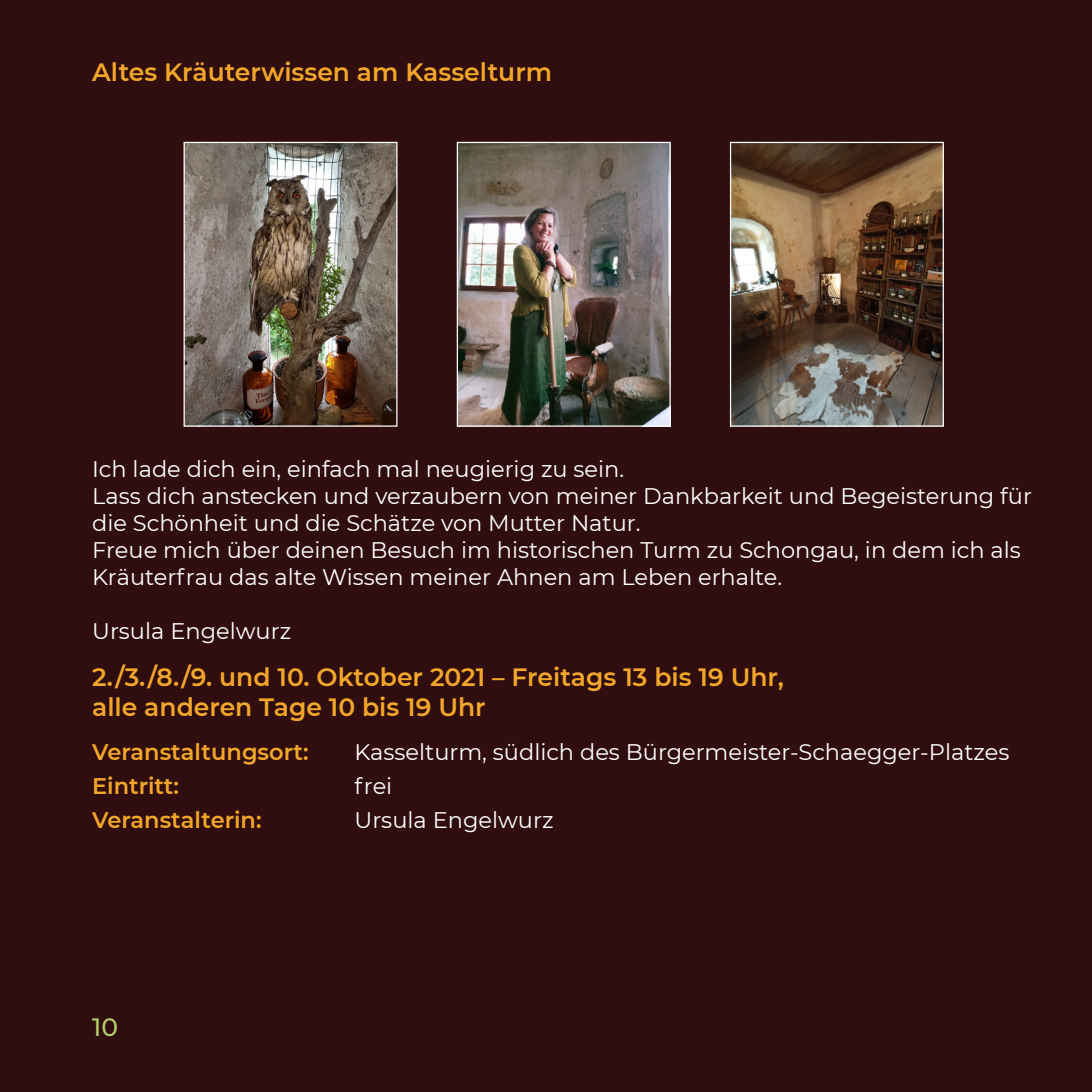
<style>
.page{position:relative;width:1092px;height:1092px;background:#fff}
.page>*{position:absolute;margin:0;border:0;box-sizing:border-box;transform-origin:0 0}
.t1{font:600 25px/30px "Montserrat";color:#f3a72a}
.t2{font:500 25px "Montserrat";color:#b4cd6d}
.t3{font:22.5px/27px "Montserrat";color:#fff}
.t4{font:600 22.5px "Montserrat";color:#f3a72a}
</style>
<div class="page">
<div style="left:0;top:0;width:1091px;height:1091px;background:#300d0f"></div>
<img style="left:185px;top:144px;width:210px;height:280px">
<div style="left:183px;top:142px;width:214px;height:284px;border:1px solid #fff"></div>
<img style="left:458px;top:144px;width:210px;height:280px">
<div style="left:456px;top:142px;width:214px;height:284px;border:1px solid #fff"></div>
<img style="left:731px;top:144px;width:210px;height:280px">
<div style="left:729px;top:142px;width:214px;height:284px;border:1px solid #fff"></div>
<p class="t1" style="left:92px;top:56px;width:461px">Altes Kräuterwissen am Kasselturm</p>
<p class="t3" style="left:92px;top:454px;width:941px">Ich lade dich ein, einfach mal neugierig zu sein.<br>Lass dich anstecken und verzaubern von meiner Dankbarkeit und Begeisterung für die Schönheit und die Schätze von Mutter Natur.<br>Freue mich über deinen Besuch im historischen Turm zu Schongau, in dem ich als Kräuterfrau das alte Wissen meiner Ahnen am Leben erhalte.</p>
<p class="t3" style="left:92px;top:616px;width:200px">Ursula Engelwurz</p>
<p class="t1" style="left:92px;top:661px;width:693px">2./3./8./9. und 10. Oktober 2021 – Freitags 13 bis 19 Uhr, alle anderen Tage 10 bis 19 Uhr</p>
<p class="t4" style="left:92px;top:735px;width:218px">Veranstaltungsort:</p>
<p class="t3" style="left:354px;top:737px;width:656px">Kasselturm, südlich des Bürgermeister-Schaegger-Platzes</p>
<p class="t4" style="left:92px;top:770px;width:88px">Eintritt:</p>
<p class="t3" style="left:354px;top:771px;width:39px">frei</p>
<p class="t4" style="left:92px;top:804px;width:171px">Veranstalterin:</p>
<p class="t3" style="left:354px;top:805px;width:200px">Ursula Engelwurz</p>
<p class="t2" style="left:92px;top:1009px;width:27px">10</p>
</div>
